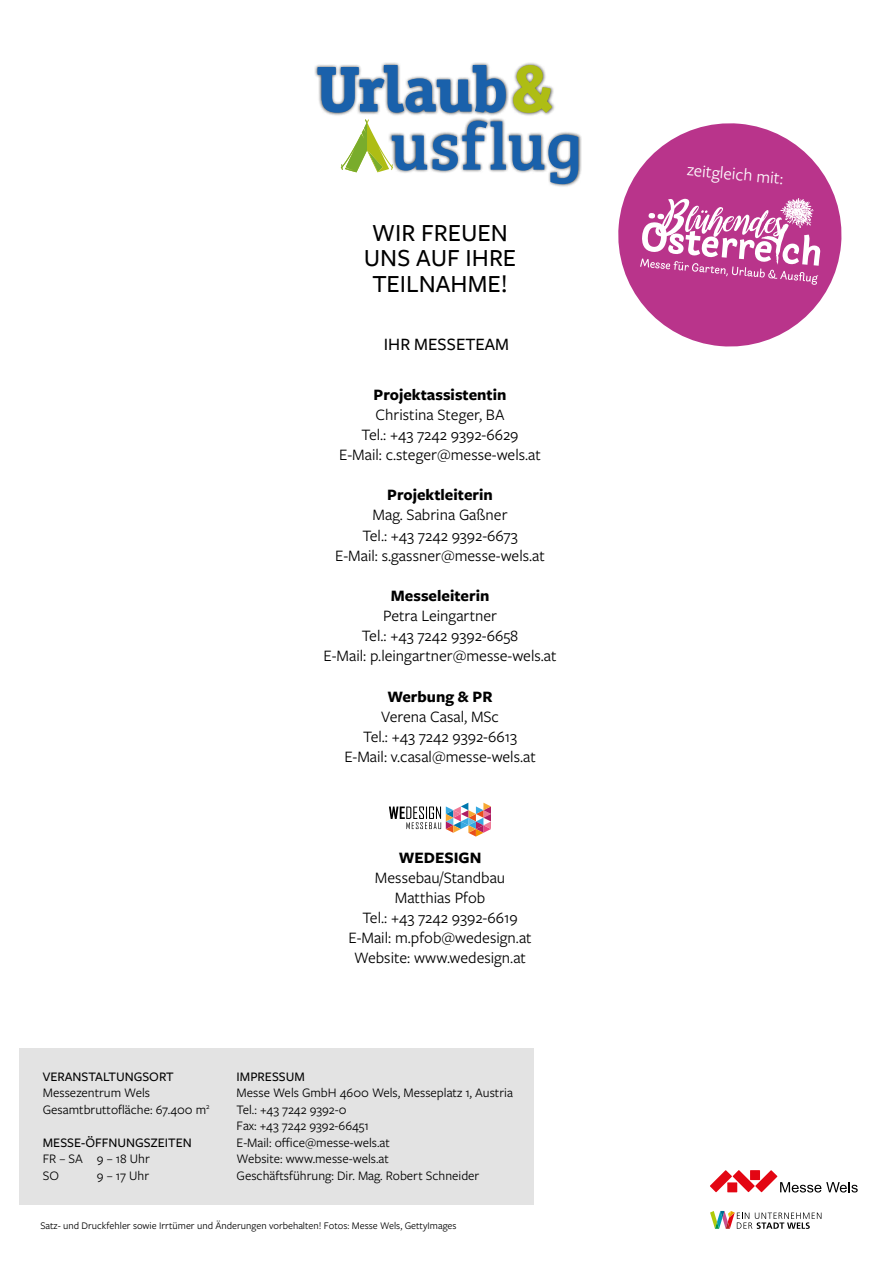
<style>
.page{position:relative;width:893px;height:1263px;background:#fff}
.page>*{position:absolute;margin:0;border:0;box-sizing:border-box;transform-origin:0 0}
.t1{font:500 25.5px/25.5px "Freight Sans Pro";color:#000;text-align:center}
.t2{font:500 18px "Freight Sans Pro";color:#000}
.t3{font:17.7px "Freight Sans Pro";color:#fff}
.t4{font:16.5px/20.1px "Freight Sans Pro";color:#000;text-align:center}
.t5{font:700 16.5px "Freight Sans Pro";color:#000}
.t6{font:13.5px/16.5px "Freight Sans Pro";color:#000}
.t7{font:500 13.5px "Freight Sans Pro";color:#000}
.t8{font:10.5px "Freight Sans Pro";color:#000}
</style>
<div class="page">
<svg style="left:618px;top:123px;width:224px;height:224px;fill:#b9348b"></svg>
<svg style="left:389px;top:803px;width:102px;height:33px"></svg>
<div style="left:19px;top:1048px;width:515px;height:157px;background:#e3e3e3"></div>
<svg style="left:710px;top:1170px;width:148px;height:22px"></svg>
<svg style="left:710px;top:1211px;width:111px;height:18px"></svg>
<hr style="left:0;top:651px;width:1px;height:612px;background:#2f5ea9">
<div style="left:314px;top:62px;width:195px;height:54px;background:#000;opacity:.75"></div>
<svg style="left:317px;top:65px;width:189px;height:48px"></svg>
<div style="left:510px;top:62px;width:45px;height:54px;background:#000;opacity:.75"></div>
<svg style="left:513px;top:65px;width:39px;height:48px"></svg>
<div style="left:389px;top:117px;width:193px;height:71px;background:#000;opacity:.75"></div>
<svg style="left:341px;top:119px;width:237px;height:65px"></svg>
<svg style="left:640px;top:197px;width:180px;height:88px"></svg>
<h1 class="t1" style="left:364px;top:219px;width:154px">WIR FREUEN<br>UNS AUF IHRE<br>TEILNAHME!</h1>
<p class="t2" style="left:384px;top:332px;width:127px">IHR MESSETEAM</p>
<p class="t5" style="left:374px;top:383px;width:134px">Projektassistentin</p>
<p class="t4" style="left:339px;top:404px;width:203px">Christina Steger, BA<br>Tel.: +43 7242 9392-6629<br>E-Mail: c.steger@messe-wels.at</p>
<p class="t5" style="left:387px;top:483px;width:107px">Projektleiterin</p>
<p class="t4" style="left:335px;top:504px;width:211px">Mag. Sabrina Gaßner<br>Tel.: +43 7242 9392-6673<br>E-Mail: s.gassner@messe-wels.at</p>
<p class="t5" style="left:391px;top:584px;width:100px">Messeleiterin</p>
<p class="t4" style="left:324px;top:605px;width:234px">Petra Leingartner<br>Tel.: +43 7242 9392-6658<br>E-Mail: p.leingartner@messe-wels.at</p>
<p class="t5" style="left:388px;top:685px;width:106px">Werbung &amp; PR</p>
<p class="t4" style="left:344px;top:706px;width:193px">Verena Casal, MSc<br>Tel.: +43 7242 9392-6613<br>E-Mail: v.casal@messe-wels.at</p>
<p class="t5" style="left:399px;top:846px;width:84px">WEDESIGN</p>
<p class="t4" style="left:348px;top:867px;width:185px">Messebau/Standbau<br>Matthias Pfob<br>Tel.: +43 7242 9392-6619<br>E-Mail: m.pfob@wedesign.at<br>Website: www.wedesign.at</p>
<p class="t7" style="left:43px;top:1067px;width:132px">VERANSTALTUNGSORT</p>
<p class="t6" style="left:43px;top:1084px;width:168px">Messezentrum Wels<br>Gesamtbruttofläche: 67.400 m<sup>2</sup></p>
<p class="t7" style="left:43px;top:1133px;width:150px">MESSE-ÖFFNUNGSZEITEN</p>
<p class="t6" style="left:43px;top:1150px;width:108px">FR – SA 9 – 18 Uhr<br>SO</p>
<p class="t6" style="left:97px;top:1166px;width:54px">9 – 17 Uhr</p>
<p class="t7" style="left:237px;top:1067px;width:70px">IMPRESSUM</p>
<p class="t6" style="left:237px;top:1084px;width:278px">Messe Wels GmbH 4600 Wels, Messeplatz 1, Austria Tel.: +43 7242 9392-0<br>Fax: +43 7242 9392-66451<br>E-Mail: office@messe-wels.at<br>Website: www.messe-wels.at<br>Geschäftsführung: Dir. Mag. Robert Schneider</p>
<p class="t8" style="left:40px;top:1218px;width:418px">Satz- und Druckfehler sowie Irrtümer und Änderungen vorbehalten! Fotos: Messe Wels, GettyImages</p>
<p class="t3" style="left:688px;top:158px;width:98px;rotate:5deg">zeitgleich mit:</p>
</div>
